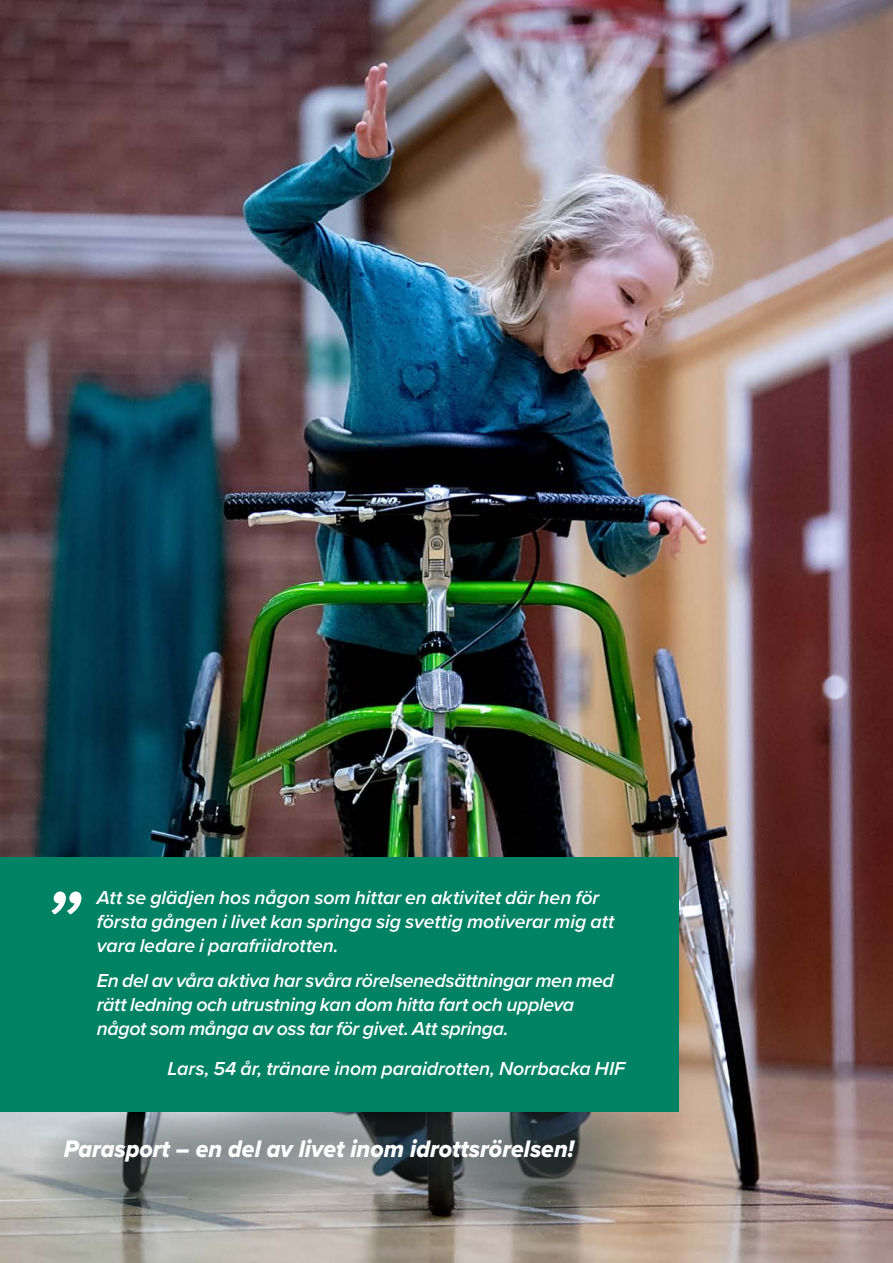
<style>
.page{position:relative;width:893px;height:1263px;background:#fff}
.page>*{position:absolute;margin:0;border:0;box-sizing:border-box;transform-origin:0 0}
.t1{font:italic 600 90px "Proxima Nova";color:#fff;scale:.94 1}
.t2{font:24.75px "Proxima Nova Extrabld It";color:#fff;scale:.94 1}
.Underrubrik{font:italic 600 19.5px/24px "Proxima Nova";letter-spacing:-.01em;color:#fff}
</style>
<div class="page">
<img style="left:0;top:0;width:893px;height:1263px">
<svg style="left:31px;top:1112px;width:642px;height:123px;background:#868683"></svg>
<div style="left:0;top:858px;width:678px;height:254px;background:#008264"></div>
<p class="t1" style="left:43px;top:855px;width:40px">”</p>
<p class="Underrubrik" style="left:97px;top:885px;width:519px">Att se glädjen hos någon som hittar en aktivitet där hen för första gången i livet kan springa sig svettig motiverar mig att vara ledare i parafriidrotten.</p>
<p class="Underrubrik" style="left:97px;top:968px;width:519px">En del av våra aktiva har svåra rörelsenedsättningar men med rätt ledning och utrustning kan dom hitta fart och uppleva något som många av oss tar för givet. Att springa.</p>
<p class="Underrubrik" style="left:167px;top:1056px;width:459px">Lars, 54 år, tränare inom paraidrotten, Norrbacka HIF</p>
<p class="t2" style="left:64px;top:1130px;width:544px">Parasport – en del av livet inom idrottsrörelsen!</p>
</div>
